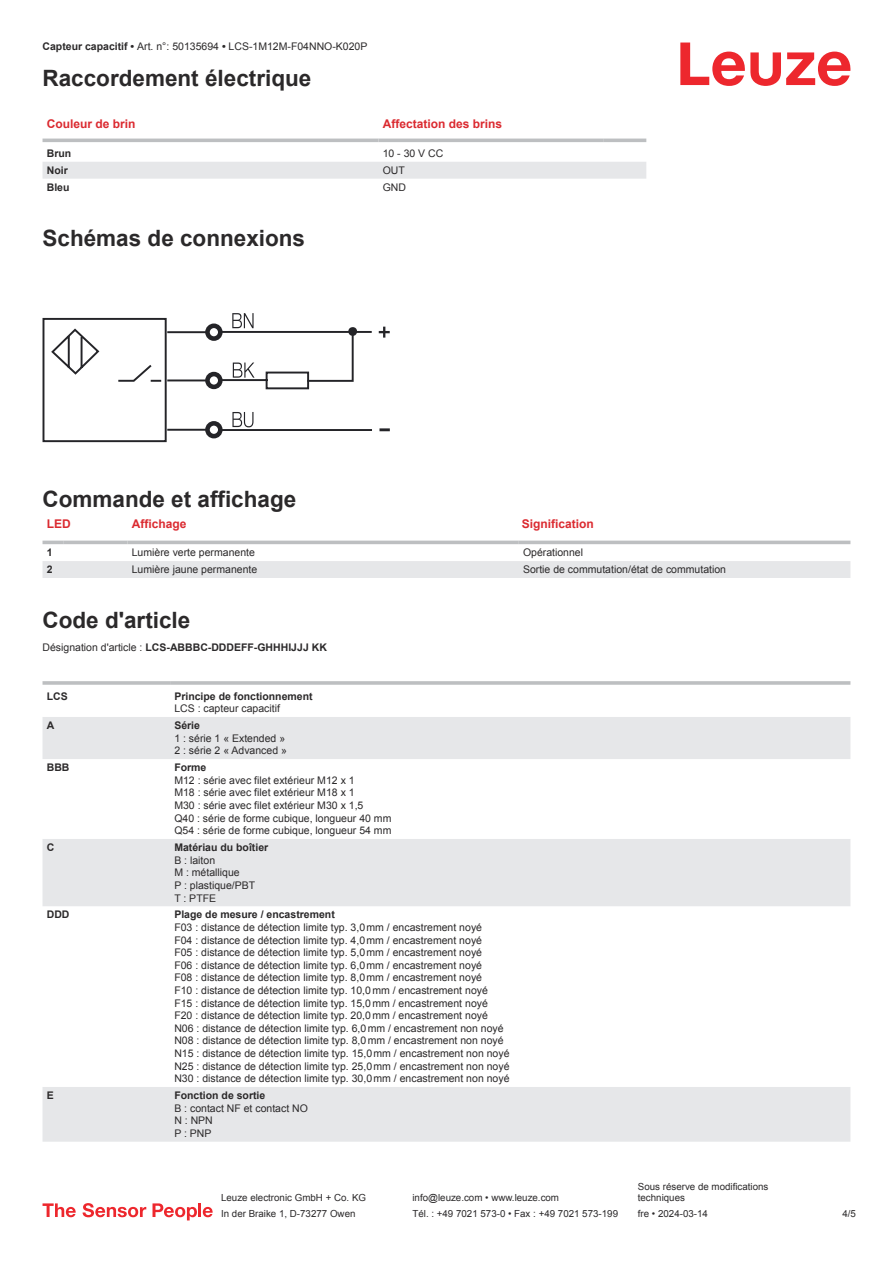
<style>
.page{position:relative;width:893px;height:1263px;background:#fff}
.page>*{position:absolute;margin:0;border:0;box-sizing:border-box;transform-origin:0 0}
.t1{font:700 22.5px "Arial";color:#2b292a}
.t2{font:700 12px "Arial";color:#db2a30}
.t3{font:10.5px/12.6px "Arial";color:#2b292a}
.t4{font:700 10.5px "Arial";color:#2b292a}
.t5{font:9.75px/11.7px "Arial";color:#2b292a}
.s1{font-weight:700}
.s2{font-weight:400}
</style>
<div class="page">
<svg style="left:680px;top:43px;width:170px;height:43px"></svg>
<svg style="left:43px;top:138px;width:603px;height:1px"></svg>
<div style="left:43px;top:162px;width:603px;height:17px;background:#e6e7e9"></div>
<hr style="left:43px;top:139px;width:335px;height:3px;background:#bdbfc1">
<hr style="left:378px;top:139px;width:226px;height:3px;background:#bdbfc1">
<hr style="left:604px;top:139px;width:42px;height:3px;background:#bdbfc1">
<svg style="left:43px;top:540px;width:807px;height:38px"></svg>
<hr style="left:43px;top:541px;width:21px;height:3px;background:#bdbfc1">
<hr style="left:64px;top:541px;width:64px;height:3px;background:#bdbfc1">
<hr style="left:128px;top:541px;width:391px;height:3px;background:#bdbfc1">
<hr style="left:519px;top:541px;width:331px;height:3px;background:#bdbfc1">
<svg style="left:43px;top:717px;width:807px;height:425px"></svg>
<hr style="left:43px;top:681px;width:127px;height:4px;background:#bdbfc1">
<hr style="left:170px;top:681px;width:680px;height:4px;background:#c5c7c8">
<svg style="left:43px;top:1203px;width:33px;height:14px"></svg>
<svg style="left:83px;top:1203px;width:63px;height:14px"></svg>
<svg style="left:153px;top:1203px;width:44px;height:17px"></svg>
<hr style="left:198px;top:1203px;width:3px;height:14px;background:#ed272d">
<svg style="left:203px;top:1207px;width:10px;height:10px"></svg>
<svg style="left:43px;top:313px;width:347px;height:129px"></svg>
<p class="t3" style="left:43px;top:41px;width:326px"><span class="s1">Capteur capacitif •</span> Art. n°: 50135694 <span class="s1">•</span> LCS-1M12M-F04NNO-K020P</p>
<h1 class="t1" style="left:43px;top:69px;width:270px">Raccordement électrique</h1>
<p class="t2" style="left:47px;top:119px;width:90px">Couleur de brin</p>
<p class="t2" style="left:383px;top:119px;width:121px">Affectation des brins</p>
<p class="t4" style="left:47px;top:149px;width:26px">Brun</p>
<p class="t3" style="left:383px;top:148px;width:62px">10 - 30 V CC</p>
<p class="t4" style="left:47px;top:166px;width:23px">Noir</p>
<p class="t3" style="left:383px;top:165px;width:24px">OUT</p>
<p class="t4" style="left:47px;top:183px;width:24px">Bleu</p>
<p class="t3" style="left:383px;top:182px;width:25px">GND</p>
<h1 class="t1" style="left:43px;top:229px;width:264px">Schémas de connexions</h1>
<h1 class="t1" style="left:43px;top:490px;width:255px">Commande et affichage</h1>
<p class="t2" style="left:47px;top:519px;width:25px">LED</p>
<p class="t2" style="left:132px;top:519px;width:56px">Affichage</p>
<p class="t2" style="left:522px;top:519px;width:74px">Signification</p>
<p class="t4" style="left:47px;top:548px;width:7px">1</p>
<p class="t3" style="left:132px;top:547px;width:125px">Lumière verte permanente</p>
<p class="t3" style="left:523px;top:547px;width:62px">Opérationnel</p>
<p class="t4" style="left:47px;top:565px;width:7px">2</p>
<p class="t3" style="left:132px;top:564px;width:127px">Lumière jaune permanente</p>
<p class="t3" style="left:523px;top:564px;width:205px">Sortie de commutation/état de commutation</p>
<h1 class="t1" style="left:43px;top:611px;width:149px">Code d'article</h1>
<p class="t4" style="left:43px;top:643px;width:286px"><span class="s2">Désignation d'article :</span> LCS-ABBBC-DDDEFF-GHHHIJJJ KK</p>
<p class="t4" style="left:47px;top:692px;width:22px">LCS</p>
<p class="t4" style="left:174px;top:692px;width:140px">Principe de fonctionnement</p>
<p class="t3" style="left:174px;top:703px;width:107px">LCS : capteur capacitif</p>
<p class="t4" style="left:47px;top:721px;width:9px">A</p>
<p class="t4" style="left:174px;top:721px;width:27px">Série</p>
<p class="t3" style="left:174px;top:733px;width:114px">1 : série 1 « Extended »<br>2 : série 2 « Advanced »</p>
<p class="t4" style="left:47px;top:763px;width:24px">BBB</p>
<p class="t4" style="left:174px;top:763px;width:34px">Forme</p>
<p class="t3" style="left:174px;top:775px;width:219px">M12 : série avec filet extérieur M12 x 1<br>M18 : série avec filet extérieur M18 x 1<br>M30 : série avec filet extérieur M30 x 1,5<br>Q40 : série de forme cubique, longueur 40 mm Q54 : série de forme cubique, longueur 54 mm</p>
<p class="t4" style="left:47px;top:843px;width:9px">C</p>
<p class="t4" style="left:174px;top:843px;width:95px">Matériau du boîtier</p>
<p class="t3" style="left:174px;top:855px;width:82px">B : laiton<br>M : métallique<br>P : plastique/PBT<br>T : PTFE</p>
<p class="t4" style="left:47px;top:910px;width:24px">DDD</p>
<p class="t4" style="left:174px;top:910px;width:162px">Plage de mesure / encastrement</p>
<p class="t3" style="left:174px;top:922px;width:337px">F03 : distance de détection limite typ. 3,0 mm / encastrement noyé<br>F04 : distance de détection limite typ. 4,0 mm / encastrement noyé<br>F05 : distance de détection limite typ. 5,0 mm / encastrement noyé<br>F06 : distance de détection limite typ. 6,0 mm / encastrement noyé<br>F08 : distance de détection limite typ. 8,0 mm / encastrement noyé<br>F10 : distance de détection limite typ. 10,0 mm / encastrement noyé<br>F15 : distance de détection limite typ. 15,0 mm / encastrement noyé<br>F20 : distance de détection limite typ. 20,0 mm / encastrement noyé N06 : distance de détection limite typ. 6,0 mm / encastrement non noyé N08 : distance de détection limite typ. 8,0 mm / encastrement non noyé N15 : distance de détection limite typ. 15,0 mm / encastrement non noyé N25 : distance de détection limite typ. 25,0 mm / encastrement non noyé N30 : distance de détection limite typ. 30,0 mm / encastrement non noyé</p>
<p class="t4" style="left:47px;top:1091px;width:9px">E</p>
<p class="t4" style="left:174px;top:1091px;width:93px">Fonction de sortie</p>
<p class="t3" style="left:174px;top:1103px;width:135px">B : contact NF et contact NO<br>N : NPN<br>P : PNP</p>
<p class="t5" style="left:221px;top:1193px;width:146px">Leuze electronic GmbH + Co. KG</p>
<p class="t5" style="left:412px;top:1193px;width:148px">info@leuze.com • www.leuze.com</p>
<p class="t5" style="left:638px;top:1181px;width:132px">Sous réserve de modifications techniques</p>
<p class="t5" style="left:221px;top:1209px;width:136px">In der Braike 1, D-73277 Owen</p>
<p class="t5" style="left:412px;top:1209px;width:207px">Tél. : +49 7021 573-0 • Fax : +49 7021 573-199</p>
<p class="t5" style="left:638px;top:1209px;width:72px">fre • 2024-03-14</p>
<p class="t5" style="left:842px;top:1209px;width:15px">4 /5</p>
</div>
